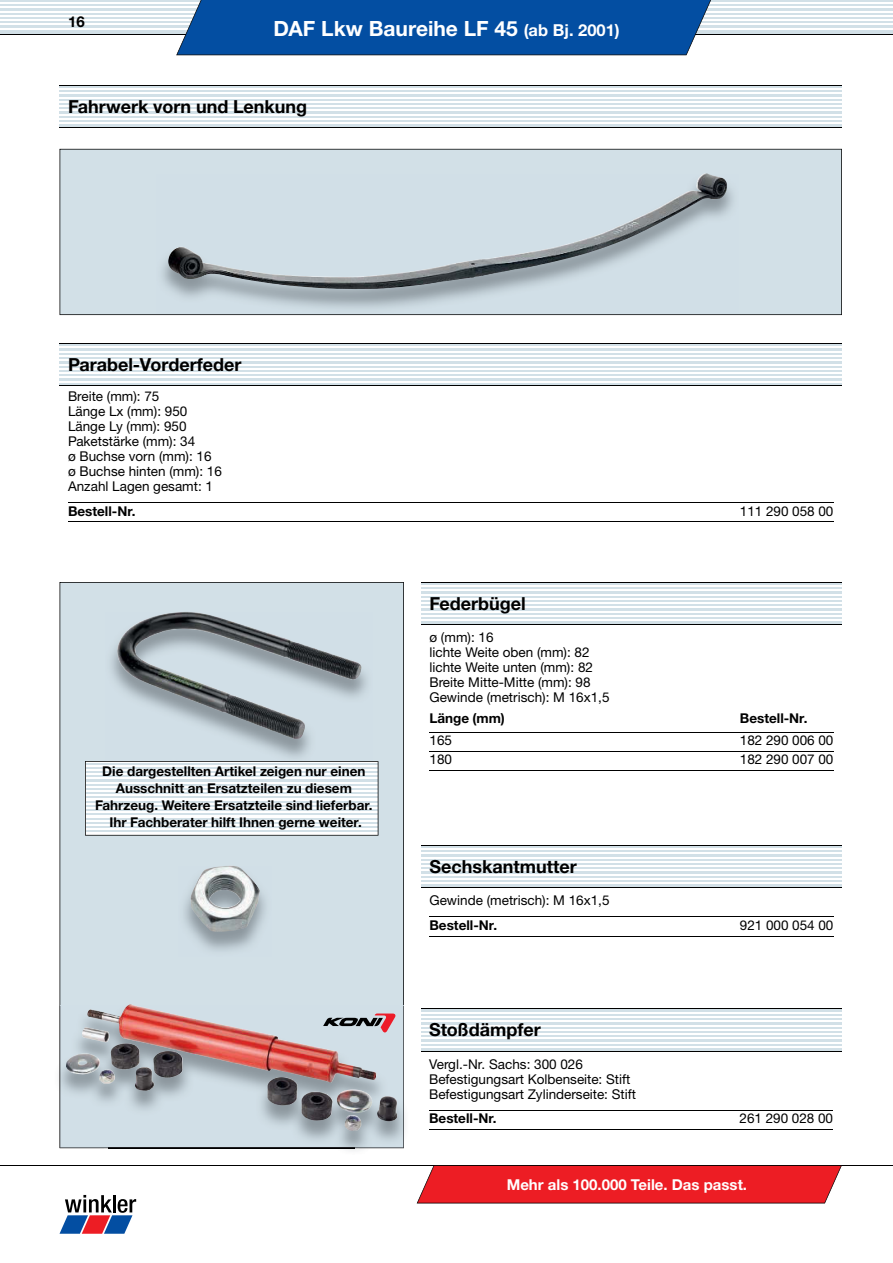
<style>
.page{position:relative;width:893px;height:1263px;background:#fff}
.page>*{position:absolute;margin:0;border:0;box-sizing:border-box;transform-origin:0 0}
.t1{font:700 21px "Helvetica Neue LTW1 G";color:#fff}
.t2{font:700 18px "Helvetica Neue LTW1 G";color:#000}
.t3{font:700 15px "Helvetica Neue LTW1 G";color:#fff}
.t4{font:700 15px "Helvetica Neue LTW1 G";color:#000}
.t5{font:13.5px/15px "Helvetica Neue LTW1 G";color:#000}
.t6{font:700 13.5px/17px "Helvetica Neue LTW1 G";color:#000;text-align:center}
.s1{font-size:16.5px}
</style>
<div class="page">
<svg style="left:0;top:0;width:893px;height:34px;fill:#d2e0e7"></svg>
<hr style="left:0;top:2px;width:893px;height:2px;background:#fff">
<hr style="left:0;top:7px;width:893px;height:1px;background:#fff">
<hr style="left:0;top:11px;width:893px;height:1px;background:#fff">
<hr style="left:0;top:15px;width:893px;height:1px;background:#fff">
<hr style="left:0;top:19px;width:893px;height:2px;background:#fff">
<hr style="left:0;top:24px;width:893px;height:1px;background:#fff">
<hr style="left:0;top:28px;width:893px;height:1px;background:#fff">
<hr style="left:0;top:34px;width:893px;height:1px;background:#000">
<div style="left:176px;top:0;width:535px;height:55px;background:#034ea2"></div>
<svg style="left:60px;top:1195px;width:76px;height:39px"></svg>
<hr style="left:0;top:1165px;width:893px;height:1px;background:#000">
<svg style="left:417px;top:1165px;width:425px;height:38px;background:#e5242b"></svg>
<div style="left:60px;top:582px;width:344px;height:424px;background:#d2e0e7"></div>
<div style="left:60px;top:149px;width:782px;height:166px;background:#d2e0e7"></div>
<svg style="left:60px;top:86px;width:782px;height:41px;fill:#d2e0e7"></svg>
<hr style="left:60px;top:89px;width:782px;height:1px;background:#fff">
<hr style="left:60px;top:93px;width:782px;height:1px;background:#fff">
<hr style="left:60px;top:97px;width:782px;height:1px;background:#fff">
<hr style="left:60px;top:101px;width:782px;height:2px;background:#fff">
<hr style="left:60px;top:106px;width:782px;height:1px;background:#fff">
<hr style="left:60px;top:110px;width:782px;height:1px;background:#fff">
<hr style="left:60px;top:114px;width:782px;height:1px;background:#fff">
<hr style="left:60px;top:118px;width:782px;height:2px;background:#fff">
<hr style="left:60px;top:123px;width:782px;height:1px;background:#fff">
<hr style="left:60px;top:85px;width:782px;height:1px;background:#000">
<hr style="left:60px;top:127px;width:782px;height:1px;background:#000">
<svg style="left:60px;top:344px;width:782px;height:41px;fill:#d2e0e7"></svg>
<hr style="left:60px;top:347px;width:782px;height:1px;background:#fff">
<hr style="left:60px;top:351px;width:782px;height:1px;background:#fff">
<hr style="left:60px;top:355px;width:782px;height:2px;background:#fff">
<hr style="left:60px;top:360px;width:782px;height:1px;background:#fff">
<hr style="left:60px;top:364px;width:782px;height:1px;background:#fff">
<hr style="left:60px;top:368px;width:782px;height:1px;background:#fff">
<hr style="left:60px;top:372px;width:782px;height:2px;background:#fff">
<hr style="left:60px;top:377px;width:782px;height:1px;background:#fff">
<hr style="left:60px;top:381px;width:782px;height:1px;background:#fff">
<hr style="left:60px;top:343px;width:782px;height:1px;background:#000">
<hr style="left:60px;top:385px;width:782px;height:1px;background:#000">
<hr style="left:68px;top:502px;width:672px;height:1px;background:#000">
<hr style="left:68px;top:522px;width:672px;height:1px;background:#000">
<hr style="left:740px;top:502px;width:93px;height:1px;background:#000">
<hr style="left:740px;top:522px;width:93px;height:1px;background:#000">
<svg style="left:421px;top:583px;width:421px;height:41px;fill:#d2e0e7"></svg>
<hr style="left:421px;top:585px;width:421px;height:2px;background:#fff">
<hr style="left:421px;top:590px;width:421px;height:1px;background:#fff">
<hr style="left:421px;top:594px;width:421px;height:1px;background:#fff">
<hr style="left:421px;top:598px;width:421px;height:1px;background:#fff">
<hr style="left:421px;top:602px;width:421px;height:2px;background:#fff">
<hr style="left:421px;top:607px;width:421px;height:1px;background:#fff">
<hr style="left:421px;top:611px;width:421px;height:1px;background:#fff">
<hr style="left:421px;top:615px;width:421px;height:1px;background:#fff">
<hr style="left:421px;top:619px;width:421px;height:2px;background:#fff">
<hr style="left:421px;top:582px;width:421px;height:1px;background:#000">
<hr style="left:421px;top:624px;width:421px;height:1px;background:#000">
<hr style="left:429px;top:732px;width:311px;height:1px;background:#000">
<hr style="left:740px;top:732px;width:93px;height:1px;background:#000">
<hr style="left:429px;top:751px;width:311px;height:1px;background:#000">
<hr style="left:429px;top:770px;width:311px;height:1px;background:#000">
<hr style="left:740px;top:751px;width:93px;height:1px;background:#000">
<hr style="left:740px;top:770px;width:93px;height:1px;background:#000">
<img style="left:106px;top:613px;width:267px;height:148px">
<img style="left:117px;top:612px;width:244px;height:127px">
<svg style="left:421px;top:846px;width:421px;height:41px;fill:#d2e0e7"></svg>
<hr style="left:421px;top:848px;width:421px;height:2px;background:#fff">
<hr style="left:421px;top:853px;width:421px;height:1px;background:#fff">
<hr style="left:421px;top:857px;width:421px;height:1px;background:#fff">
<hr style="left:421px;top:861px;width:421px;height:1px;background:#fff">
<hr style="left:421px;top:865px;width:421px;height:2px;background:#fff">
<hr style="left:421px;top:870px;width:421px;height:1px;background:#fff">
<hr style="left:421px;top:874px;width:421px;height:1px;background:#fff">
<hr style="left:421px;top:878px;width:421px;height:1px;background:#fff">
<hr style="left:421px;top:882px;width:421px;height:2px;background:#fff">
<hr style="left:421px;top:845px;width:421px;height:1px;background:#000">
<hr style="left:421px;top:887px;width:421px;height:1px;background:#000">
<hr style="left:429px;top:916px;width:311px;height:1px;background:#000">
<hr style="left:429px;top:936px;width:311px;height:1px;background:#000">
<hr style="left:740px;top:916px;width:93px;height:1px;background:#000">
<hr style="left:740px;top:936px;width:93px;height:1px;background:#000">
<img style="left:179px;top:867px;width:92px;height:89px">
<img style="left:190px;top:866px;width:70px;height:66px">
<img style="left:157px;top:175px;width:582px;height:139px">
<img style="left:168px;top:173px;width:560px;height:116px">
<svg style="left:421px;top:1010px;width:421px;height:41px;fill:#d2e0e7"></svg>
<hr style="left:421px;top:1012px;width:421px;height:1px;background:#fff">
<hr style="left:421px;top:1016px;width:421px;height:2px;background:#fff">
<hr style="left:421px;top:1021px;width:421px;height:1px;background:#fff">
<hr style="left:421px;top:1025px;width:421px;height:1px;background:#fff">
<hr style="left:421px;top:1029px;width:421px;height:1px;background:#fff">
<hr style="left:421px;top:1033px;width:421px;height:2px;background:#fff">
<hr style="left:421px;top:1038px;width:421px;height:1px;background:#fff">
<hr style="left:421px;top:1042px;width:421px;height:1px;background:#fff">
<hr style="left:421px;top:1046px;width:421px;height:1px;background:#fff">
<hr style="left:421px;top:1009px;width:421px;height:1px;background:#000">
<hr style="left:421px;top:1051px;width:421px;height:1px;background:#000">
<hr style="left:429px;top:1110px;width:310px;height:1px;background:#000">
<hr style="left:429px;top:1129px;width:310px;height:1px;background:#000">
<hr style="left:739px;top:1110px;width:94px;height:1px;background:#000">
<hr style="left:739px;top:1129px;width:94px;height:1px;background:#000">
<img style="left:59px;top:1006px;width:46px;height:143px">
<img style="left:105px;top:1148px;width:254px;height:5px">
<hr style="left:108px;top:1148px;width:247px;height:1px;background:#000">
<svg style="left:60px;top:1006px;width:49px;height:142px;background:#c8d5dd"></svg>
<hr style="left:109px;top:1147px;width:246px;height:1px;background:#1d1d21">
<img style="left:66px;top:1004px;width:332px;height:127px">
<img style="left:323px;top:1006px;width:81px;height:142px">
<hr style="left:86px;top:763px;width:300px;height:1px;background:#d2e0e7">
<hr style="left:86px;top:767px;width:300px;height:1px;background:#d2e0e7">
<hr style="left:86px;top:771px;width:300px;height:2px;background:#d2e0e7">
<hr style="left:86px;top:776px;width:300px;height:1px;background:#d2e0e7">
<hr style="left:86px;top:780px;width:300px;height:1px;background:#d2e0e7">
<hr style="left:86px;top:784px;width:300px;height:1px;background:#d2e0e7">
<hr style="left:86px;top:788px;width:300px;height:1px;background:#d2e0e7">
<hr style="left:86px;top:792px;width:300px;height:2px;background:#d2e0e7">
<hr style="left:86px;top:797px;width:300px;height:1px;background:#d2e0e7">
<hr style="left:86px;top:801px;width:300px;height:1px;background:#d2e0e7">
<hr style="left:86px;top:805px;width:300px;height:1px;background:#d2e0e7">
<hr style="left:86px;top:809px;width:300px;height:2px;background:#d2e0e7">
<hr style="left:86px;top:814px;width:300px;height:1px;background:#d2e0e7">
<hr style="left:86px;top:818px;width:300px;height:1px;background:#d2e0e7">
<hr style="left:86px;top:822px;width:300px;height:1px;background:#d2e0e7">
<hr style="left:86px;top:826px;width:300px;height:2px;background:#d2e0e7">
<hr style="left:86px;top:831px;width:300px;height:1px;background:#d2e0e7">
<svg style="left:85px;top:761px;width:293px;height:75px"></svg>
<p class="t4" style="left:68px;top:12px;width:18px">16</p>
<h1 class="t1" style="left:274px;top:15px;width:348px">DAF Lkw Baureihe LF 45 <span class="s1">(ab Bj. 2001)</span></h1>
<h2 class="t2" style="left:68px;top:95px;width:241px">Fahrwerk vorn und Lenkung</h2>
<h2 class="t2" style="left:68px;top:353px;width:175px">Parabel-Vorderfeder</h2>
<p class="t5" style="left:68px;top:389px;width:155px">Breite (mm): 75<br>Länge Lx (mm): 950<br>Länge Ly (mm): 950<br>Paketstärke (mm): 34<br>ø Buchse vorn (mm): 16 ø Buchse hinten (mm): 16<br>Anzahl Lagen gesamt: 1</p>
<p class="t6" style="left:68px;top:502px;width:69px">Bestell-Nr.</p>
<p class="t5" style="left:740px;top:503px;width:95px">111 290 058 00</p>
<p class="t6" style="left:95px;top:763px;width:279px">Die dargestellten Artikel zeigen nur einen Ausschnitt an Ersatzteilen zu diesem Fahrzeug. Weitere Ersatzteile sind lieferbar.<br>Ihr Fachberater hilft Ihnen gerne weiter.</p>
<h2 class="t2" style="left:429px;top:592px;width:98px">Federbügel</h2>
<p class="t5" style="left:429px;top:630px;width:182px">ø (mm): 16<br>lichte Weite oben (mm): 82 lichte Weite unten (mm): 82<br>Breite Mitte-Mitte (mm): 98<br>Gewinde (metrisch): M 16x1,5</p>
<p class="t6" style="left:429px;top:710px;width:77px">Länge (mm)</p>
<p class="t6" style="left:740px;top:710px;width:69px">Bestell-Nr.</p>
<p class="t5" style="left:429px;top:733px;width:24px">165</p>
<p class="t5" style="left:740px;top:733px;width:95px">182 290 006 00</p>
<p class="t5" style="left:429px;top:752px;width:24px">180</p>
<p class="t5" style="left:740px;top:752px;width:95px">182 290 007 00</p>
<h2 class="t2" style="left:429px;top:855px;width:149px">Sechskantmutter</h2>
<p class="t5" style="left:429px;top:893px;width:182px">Gewinde (metrisch): M 16x1,5</p>
<p class="t6" style="left:429px;top:916px;width:69px">Bestell-Nr.</p>
<p class="t5" style="left:740px;top:917px;width:95px">921 000 054 00</p>
<h2 class="t2" style="left:429px;top:1019px;width:113px">Stoßdämpfer</h2>
<p class="t5" style="left:429px;top:1056px;width:208px">Vergl.-Nr. Sachs: 300 026<br>Befestigungsart Kolbenseite: Stift<br>Befestigungsart Zylinderseite: Stift</p>
<p class="t6" style="left:429px;top:1110px;width:69px">Bestell-Nr.</p>
<p class="t5" style="left:739px;top:1111px;width:95px">261 290 028 00</p>
<p class="t3" style="left:507px;top:1175px;width:242px">Mehr als 100.000 Teile. Das passt.</p>
</div>
